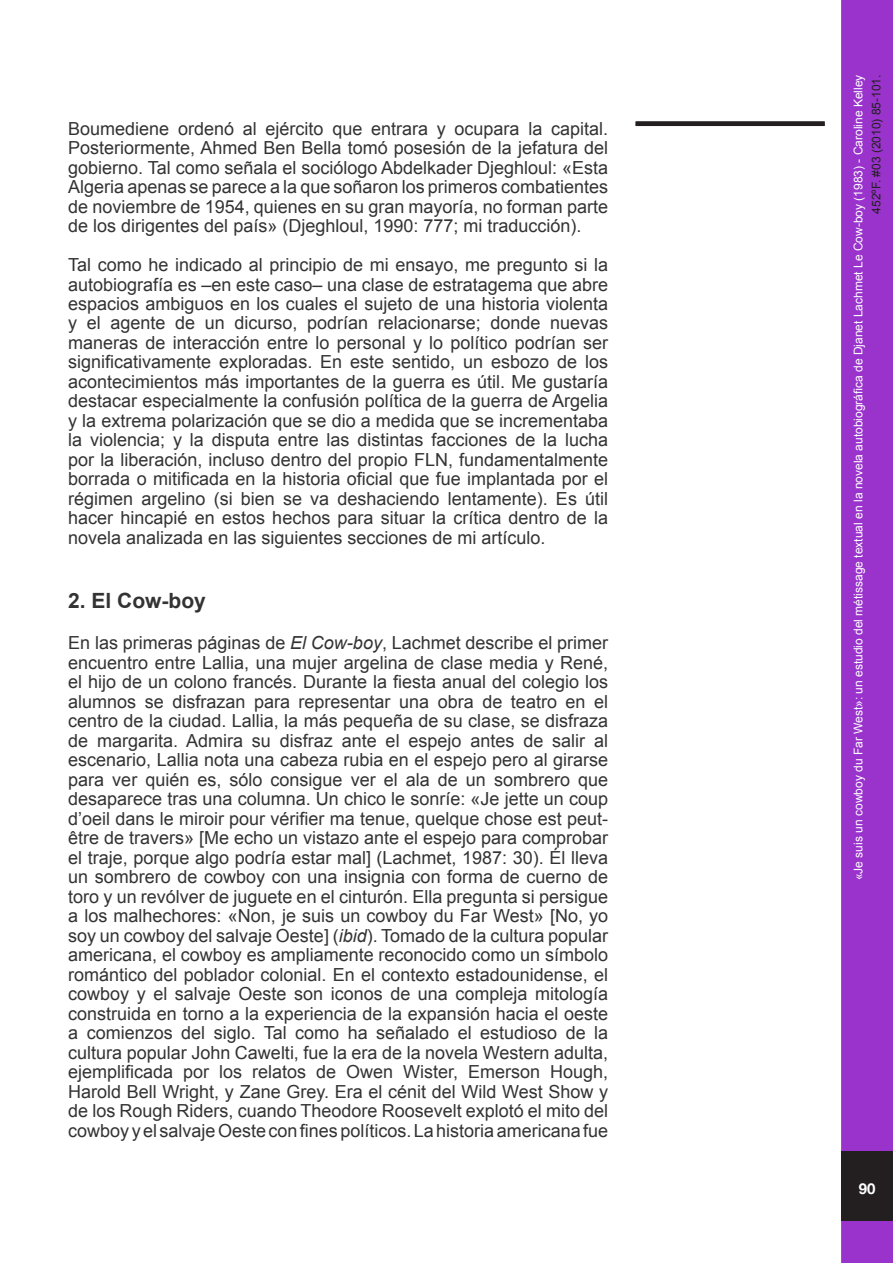
<style>
.page{position:relative;width:893px;height:1263px;background:#fff}
.page>*{position:absolute;margin:0;border:0;box-sizing:border-box;transform-origin:0 0}
.t1{font:700 21px "Arial";color:#333}
.t2{font:18px/19.5px "Arial";color:#333;text-align:justify}
.t3{font:700 15px "Helvetica Neue";color:#fff}
.t4{font:12px "Arial";color:#fff}
.t5{font:12px "Arial";color:#231f20}
.s1{font-style:italic}
</style>
<div class="page">
<div style="left:841px;top:0;width:52px;height:1263px;background:#93c;border:3px solid #93c"></div>
<div style="left:841px;top:1151px;width:52px;height:70px;background:#231f20"></div>
<div style="left:636px;top:121px;width:189px;height:5px;background:#231f20"></div>
<p class="t2" style="left:68px;top:119px;width:541px">Boumediene ordenó al ejército que entrara y ocupara la capital.<br>Posteriormente, Ahmed Ben Bella tomó posesión de la jefatura del gobierno. Tal como señala el sociólogo Abdelkader Djeghloul: «Esta Algeria apenas se parece a la que soñaron los primeros combatientes de noviembre de 1954, quienes en su gran mayoría, no forman parte de los dirigentes del país» (Djeghloul, 1990: 777; mi traducción).</p>
<p class="t2" style="left:68px;top:255px;width:541px">Tal como he indicado al principio de mi ensayo, me pregunto si la autobiografía es –en este caso– una clase de estratagema que abre espacios ambiguos en los cuales el sujeto de una historia violenta y el agente de un dicurso, podrían relacionarse; donde nuevas maneras de interacción entre lo personal y lo político podrían ser significativamente exploradas. En este sentido, un esbozo de los acontecimientos más importantes de la guerra es útil. Me gustaría destacar especialmente la confusión política de la guerra de Argelia y la extrema polarización que se dio a medida que se incrementaba la violencia; y la disputa entre las distintas facciones de la lucha por la liberación, incluso dentro del propio FLN, fundamentalmente borrada o mitificada en la historia oficial que fue implantada por el régimen argelino (si bien se va deshaciendo lentamente). Es útil hacer hincapié en estos hechos para situar la crítica dentro de la novela analizada en las siguientes secciones de mi artículo.</p>
<p class="t1" style="left:68px;top:587px;width:139px">2. El Cow-boy</p>
<p class="t2" style="left:68px;top:633px;width:541px">En las primeras páginas de <span class="s1">El Cow-boy</span>, Lachmet describe el primer encuentro entre Lallia, una mujer argelina de clase media y René, el hijo de un colono francés. Durante la fiesta anual del colegio los alumnos se disfrazan para representar una obra de teatro en el centro de la ciudad. Lallia, la más pequeña de su clase, se disfraza de margarita. Admira su disfraz ante el espejo antes de salir al escenario, Lallia nota una cabeza rubia en el espejo pero al girarse para ver quién es, sólo consigue ver el ala de un sombrero que desaparece tras una columna. Un chico le sonríe: «Je jette un coup d’oeil dans le miroir pour vérifier ma tenue, quelque chose est peut&shy;être de travers» [Me echo un vistazo ante el espejo para comprobar el traje, porque algo podría estar mal] (Lachmet, 1987: 30). Él lleva un sombrero de cowboy con una insignia con forma de cuerno de toro y un revólver de juguete en el cinturón. Ella pregunta si persigue a los malhechores: «Non, je suis un cowboy du Far West» [No, yo soy un cowboy del salvaje Oeste] (<span class="s1">ibid</span>). Tomado de la cultura popular americana, el cowboy es ampliamente reconocido como un símbolo romántico del poblador colonial. En el contexto estadounidense, el cowboy y el salvaje Oeste son iconos de una compleja mitología construida en torno a la experiencia de la expansión hacia el oeste a comienzos del siglo. Tal como ha señalado el estudioso de la cultura popular John Cawelti, fue la era de la novela Western adulta, ejemplificada por los relatos de Owen Wister, Emerson Hough, Harold Bell Wright, y Zane Grey. Era el cénit del Wild West Show y de los Rough Riders, cuando Theodore Roosevelt explotó el mito del cowboy y el salvaje Oeste con fines políticos. La historia americana fue</p>
<p class="t4" style="left:850px;top:880px;width:807px;rotate:-90deg">«Je suis un cowboy du Far West»: un estudio del métissage textual en la novela autobiográfica de Djanet Lachmet Le Cow-boy (1983) - Caroline Kelley</p>
<p class="t5" style="left:868px;top:214px;width:141px;rotate:-90deg">452ºF. #03 (2010) 85-101.</p>
<p class="t3" style="left:859px;top:1179px;width:18px">90</p>
</div>
